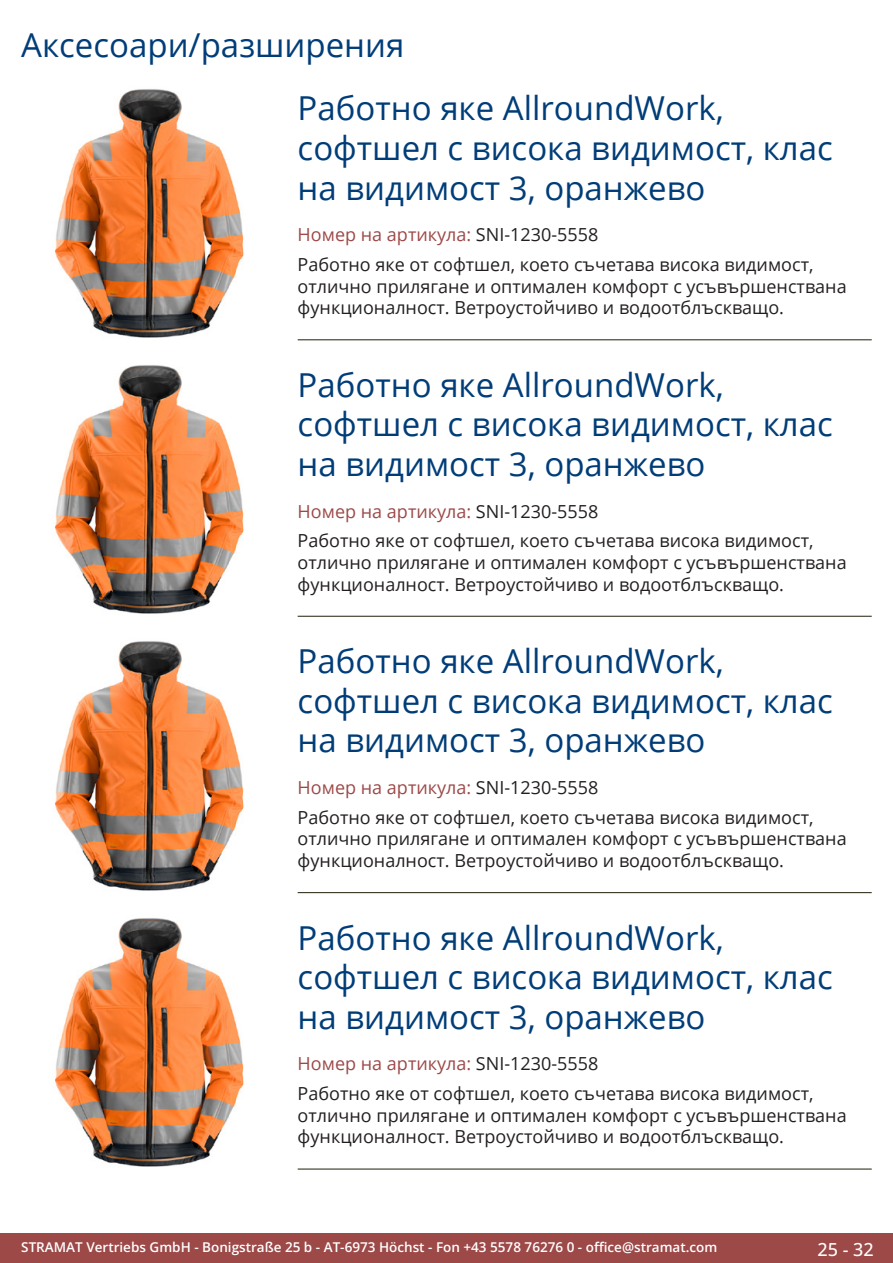
<style>
.page{position:relative;width:893px;height:1263px;background:#fff}
.page>*{position:absolute;margin:0;border:0;box-sizing:border-box;transform-origin:0 0}
.Produkttitel{font:33px/39.6px "Open Sans";color:#003d78}
.RastTitel{font:33px "Open Sans";color:#003d78}
.Beschreibung_Text{font:18px/21.6px "Open Sans";color:#231f20}
.TechDaten_Überschrif{font:18px "Open Sans";color:#9c4948}
.t1{font:500 18px "Open Sans";color:#fff}
.t2{font:600 13.5px "Open Sans";color:#fff}
.s1{color:#231f20}
</style>
<div class="page">
<div style="left:0;top:1233px;width:893px;height:30px;background:#9c4948"></div>
<hr style="left:298px;top:340px;width:574px;height:1px;background:#201d08">
<hr style="left:298px;top:616px;width:574px;height:1px;background:#201d08">
<hr style="left:298px;top:892px;width:574px;height:1px;background:#201d08">
<hr style="left:298px;top:1169px;width:574px;height:1px;background:#201d08">
<img style="left:54px;top:89px;width:190px;height:249px">
<img style="left:54px;top:365px;width:190px;height:249px">
<img style="left:55px;top:641px;width:189px;height:250px">
<img style="left:54px;top:918px;width:190px;height:249px">
<p class="RastTitel" style="left:21px;top:22px;width:385px">Аксесоари/разширения</p>
<p class="Produkttitel" style="left:298px;top:88px;width:537px">Работно яке AllroundWork, софтшел с висока видимост, клас на видимост 3, оранжево</p>
<p class="TechDaten_Überschrif" style="left:298px;top:222px;width:302px">Номер на артикула: <span class="s1">SNI-1230-5558</span></p>
<p class="Beschreibung_Text" style="left:298px;top:253px;width:551px">Работно яке от софтшел, което съчетава висока видимост, отлично прилягане и оптимален комфорт с усъвършенствана функционалност. Ветроустойчиво и водоотблъскващо.</p>
<p class="Produkttitel" style="left:298px;top:364px;width:537px">Работно яке AllroundWork, софтшел с висока видимост, клас на видимост 3, оранжево</p>
<p class="TechDaten_Überschrif" style="left:298px;top:499px;width:302px">Номер на артикула: <span class="s1">SNI-1230-5558</span></p>
<p class="Beschreibung_Text" style="left:298px;top:530px;width:551px">Работно яке от софтшел, което съчетава висока видимост, отлично прилягане и оптимален комфорт с усъвършенствана функционалност. Ветроустойчиво и водоотблъскващо.</p>
<p class="Produkttitel" style="left:298px;top:640px;width:537px">Работно яке AllroundWork, софтшел с висока видимост, клас на видимост 3, оранжево</p>
<p class="TechDaten_Überschrif" style="left:298px;top:775px;width:302px">Номер на артикула: <span class="s1">SNI-1230-5558</span></p>
<p class="Beschreibung_Text" style="left:298px;top:806px;width:551px">Работно яке от софтшел, което съчетава висока видимост, отлично прилягане и оптимален комфорт с усъвършенствана функционалност. Ветроустойчиво и водоотблъскващо.</p>
<p class="Produkttitel" style="left:298px;top:917px;width:537px">Работно яке AllroundWork, софтшел с висока видимост, клас на видимост 3, оранжево</p>
<p class="TechDaten_Überschrif" style="left:298px;top:1051px;width:302px">Номер на артикула: <span class="s1">SNI-1230-5558</span></p>
<p class="Beschreibung_Text" style="left:298px;top:1082px;width:551px">Работно яке от софтшел, което съчетава висока видимост, отлично прилягане и оптимален комфорт с усъвършенствана функционалност. Ветроустойчиво и водоотблъскващо.</p>
<p class="t2" style="left:21px;top:1238px;width:698px">STRAMAT Vertriebs GmbH - Bonigstraße 25 b - AT-6973 Höchst - Fon +43 5578 76276 0 - office@stramat.com</p>
<p class="t1" style="left:817px;top:1237px;width:58px">25 - 32</p>
</div>
